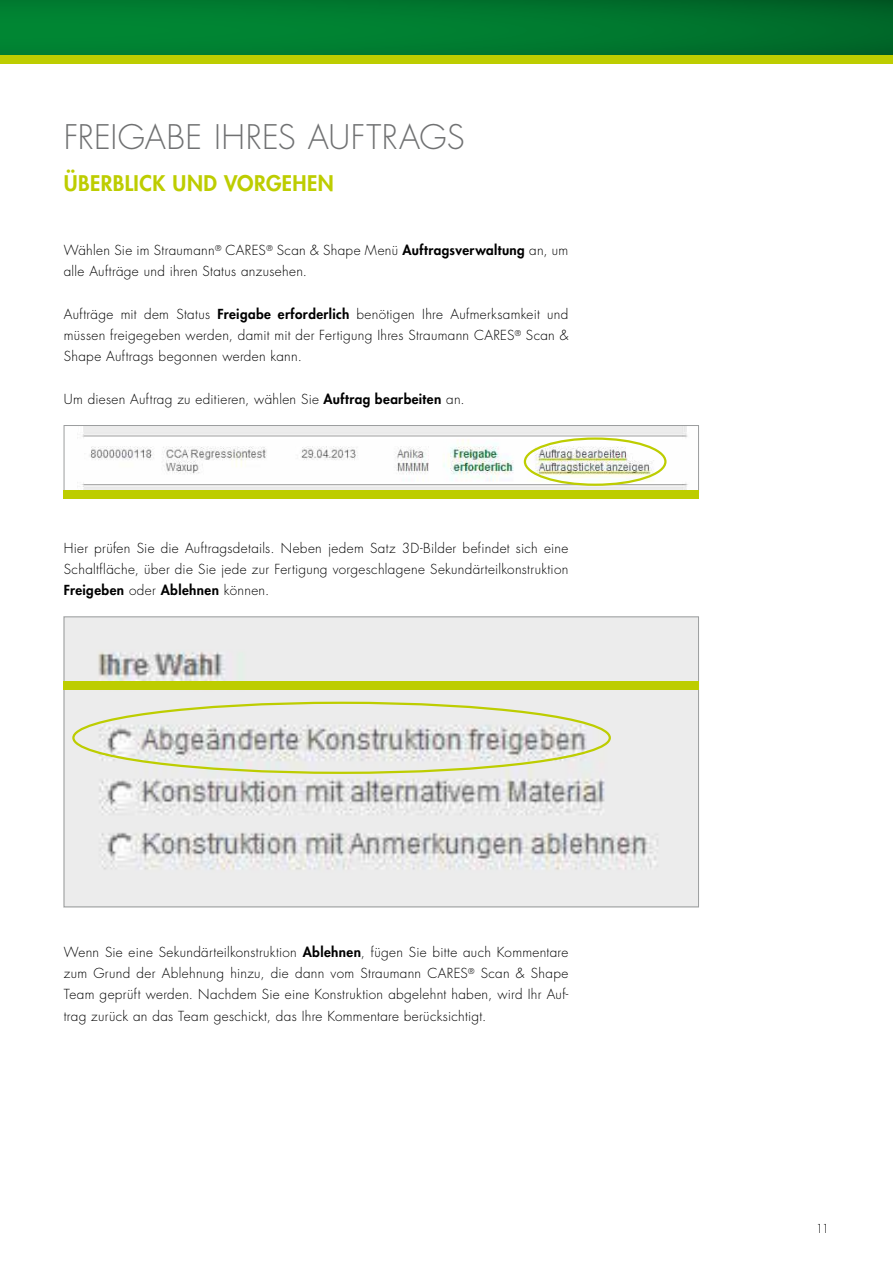
<style>
.page{position:relative;width:893px;height:1263px;background:#fff}
.page>*{position:absolute;margin:0;border:0;box-sizing:border-box;transform-origin:0 0}
.t1{font:300 33px "Futura LT";color:#707172}
.t2{font:800 21px "Futura LT";letter-spacing:.02em;color:#bdcd00}
.t3{font:300 13.5px/21.3px "Futura LT";letter-spacing:.025em;color:#000;text-align:justify}
.t4{font:300 12px "Futura LT";color:#000}
.s1{font-weight:800}
</style>
<div class="page">
<div style="left:0;top:0;width:893px;height:59px;background:linear-gradient(to right,#008834,#006929)"></div>
<div style="left:0;top:55px;width:893px;height:9px;background:#bdcd00"></div>
<img style="left:77px;top:427px;width:611px;height:63px">
<div style="left:64px;top:425px;width:635px;height:68px;border:1px solid #9c9e9f"></div>
<img style="left:66px;top:619px;width:631px;height:286px">
<div style="left:64px;top:490px;width:635px;height:9px;background:#bdcd00"></div>
<div style="left:64px;top:681px;width:635px;height:9px;background:#bdcd00"></div>
<div style="left:524px;top:437px;width:142px;height:49px;border:2px solid #bdcd00;border-radius:50%"></div>
<div style="left:72px;top:702px;width:539px;height:72px;border:2px solid #bdcd00;border-radius:50%"></div>
<h1 class="t1" style="left:64px;top:117px;width:17px">FREIG</h1>
<h1 class="t1" style="left:145px;top:117px;width:86px">ABE IHRE</h1>
<h1 class="t1" style="left:278px;top:117px;width:68px">S AUFTR</h1>
<h1 class="t1" style="left:399px;top:117px;width:67px">AGS</h1>
<h2 class="t2" style="left:64px;top:170px;width:272px">Überblick und Vorgehen</h2>
<p class="t3" style="left:64px;top:240px;width:506px">Wählen Sie im Straumann<sup>®</sup> CARES<sup>®</sup> Scan &amp; Shape Menü <span class="s1">Auftragsverwaltung</span> an, um alle Aufträge und ihren Status anzusehen.</p>
<p class="t3" style="left:64px;top:304px;width:506px">Aufträge mit dem Status <span class="s1">Freigabe erforderlich</span> benötigen I hre Aufmerksamkeit und müssen freigegeben werden, damit mit der Fertigung I hres Straumann CARES<sup>®</sup> Scan &amp; Shape Auftrags begonnen werden kann.</p>
<p class="t3" style="left:64px;top:389px;width:403px">Um diesen Auftrag zu editieren, wählen Sie <span class="s1">Auftrag bearbeiten</span> an.</p>
<p class="t3" style="left:64px;top:538px;width:506px">H ier prüfen Sie die Auftragsdetails. Neben jedem Satz 3D-Bilder befindet sich eine Schaltfläche, über die Sie jede zur Fertigung vorgeschlagene Sekundärteilkonstruktion <span class="s1">Freigeben</span> oder <span class="s1">Ablehnen</span> können.</p>
<p class="t3" style="left:64px;top:942px;width:506px">Wenn Sie eine Sekundärteilkonstruktion <span class="s1">Ablehnen</span>, fügen Sie bitte auch Kommentare zum Grund der Ablehnung hinzu, die dann vom Straumann CARES<sup>®</sup> Scan &amp; Shape Team geprüft werden. Nachdem Sie eine Konstruktion abgelehnt haben, wird I hr Auf&shy;trag zurück an das Team geschickt, das I hre Kommentare berücksichtigt.</p>
<p class="t4" style="left:816px;top:1221px;width:15px">11</p>
</div>
